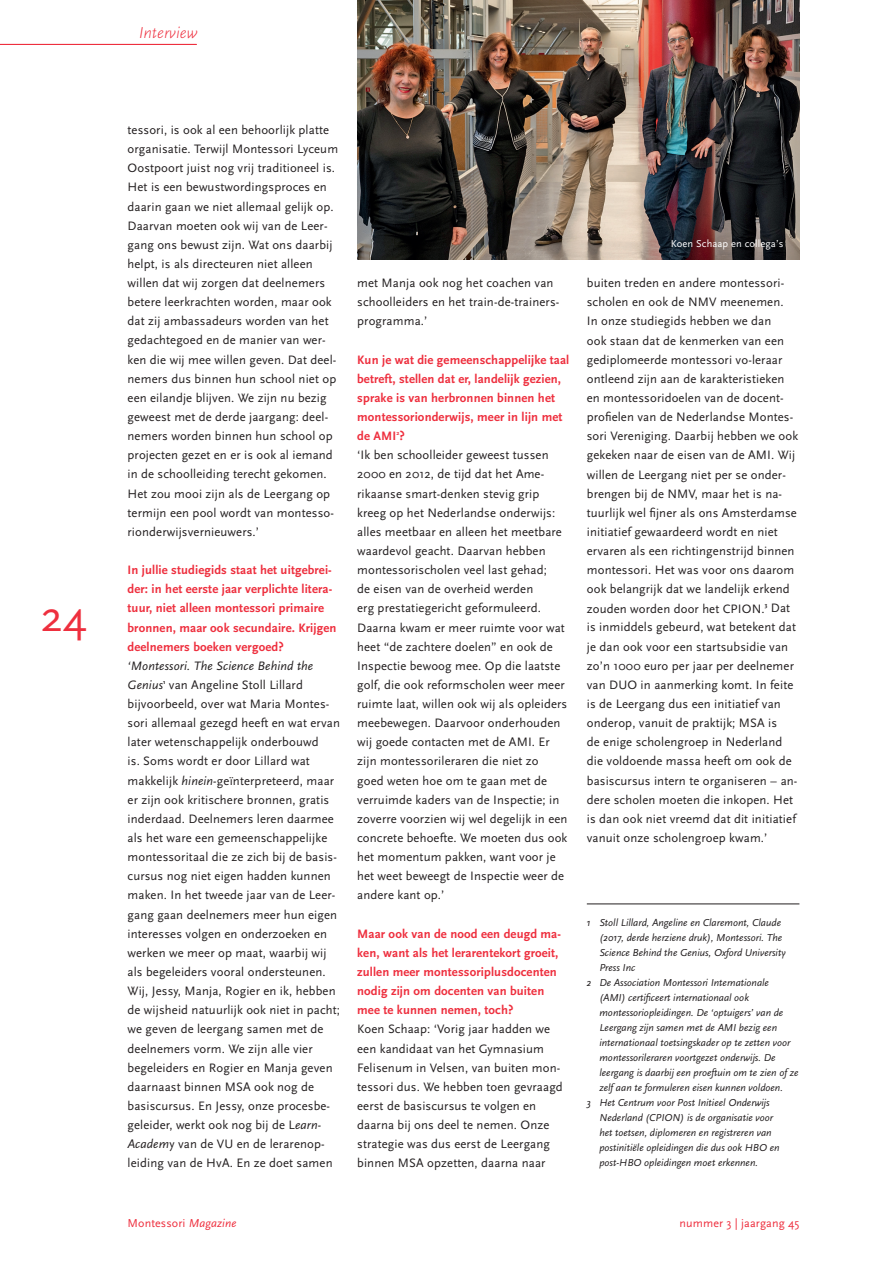
<style>
.page{position:relative;width:893px;height:1263px;background:#fff}
.page>*{position:absolute;margin:0;border:0;box-sizing:border-box;transform-origin:0 0}
.t1{font:45px "Scala Sans";color:#ee2f3e}
.t2{font:italic 300 16.5px "Scala Sans";color:#ee2f3e}
.t3{font:12.75px/19.2px "Scala Sans";letter-spacing:.01em;color:#231f20}
.t4{font:700 12.75px/19.2px "Scala Sans";letter-spacing:.01em;color:#ee2f3e}
.t5{font:12px "Scala Sans";letter-spacing:.01em;color:#ee2f3e}
.t6{font:12px "Scala Sans";letter-spacing:.01em;color:#ee2f3e}
.t7{font:italic 10.5px "Scala Sans";color:#231f20}
.t8{font:10.5px "Scala Sans";letter-spacing:.01em;color:#fff}
.s1{font-style:italic}
.s2{font-weight:700;color:#ee2f3e}
</style>
<div class="page">
<img style="left:357px;top:0;width:442px;height:259px">
<hr style="left:0;top:44px;width:197px;height:1px;background:#ee2f3e">
<hr style="left:587px;top:904px;width:212px;height:1px;background:#231f20">
<h1 class="t1" style="left:41px;top:592px;width:47px">24</h1>
<p class="t2" style="left:139px;top:24px;width:61px">Interview</p>
<p class="t3" style="left:128px;top:120px;width:212px">tessori, is ook al een behoorlijk platte organisatie. Terwijl Montessori Lyceum Oostpoort juist nog vrij traditioneel is.<br>Het is een bewustwordingsproces en daarin gaan we niet allemaal gelijk op.<br>Daarvan moeten ook wij van de Leer&shy;gang ons bewust zijn. Wat ons daarbij helpt, is als directeuren niet alleen willen dat wij zorgen dat deelnemers betere leerkrachten worden, maar ook dat zij ambassadeurs worden van het gedachtegoed en de manier van wer&shy;ken die wij mee willen geven. Dat deel&shy;nemers dus binnen hun school niet op een eilandje blijven. We zijn nu bezig geweest met de derde jaargang: deel&shy;nemers worden binnen hun school op projecten gezet en er is ook al iemand in de schoolleiding terecht gekomen.<br>Het zou mooi zijn als de Leergang op termijn een pool wordt van montesso&shy;rionderwijsvernieuwers.’</p>
<p class="t4" style="left:128px;top:561px;width:210px">In jullie studiegids staat het uitgebrei&shy;der: in het eerste jaar verplichte litera&shy;tuur, niet alleen montessori primaire bronnen, maar ook secundaire. Krijgen deelnemers boeken vergoed?</p>
<p class="t3" style="left:128px;top:656px;width:214px"><span class="s1">‘Montessori. The Science Behind the Genius</span><sup>1</sup> van Angeline Stoll Lillard bijvoorbeeld, over wat Maria Montes&shy;sori allemaal gezegd heeft en wat ervan later wetenschappelijk onderbouwd<br>is. Soms wordt er door Lillard wat makkelijk <span class="s1">hinein-</span>geïnterpreteerd, maar er zijn ook kritischere bronnen, gratis inderdaad. Deelnemers leren daarmee als het ware een gemeenschappelijke montessoritaal die ze zich bij de basis&shy;cursus nog niet eigen hadden kunnen maken. In het tweede jaar van de Leer&shy;gang gaan deelnemers meer hun eigen interesses volgen en onderzoeken en werken we meer op maat, waarbij wij als begeleiders vooral ondersteunen.<br>Wij, Jessy, Manja, Rogier en ik, hebben de wijsheid natuurlijk ook niet in pacht; we geven de leergang samen met de deelnemers vorm. We zijn alle vier begeleiders en Rogier en Manja geven daarnaast binnen MSA ook nog de basiscursus. En Jessy, onze procesbe&shy;geleider, werkt ook nog bij de L<span class="s1">earn-Academ</span>y van de VU en de lerarenop&shy;leiding van de HvA. En ze doet samen</p>
<p class="t3" style="left:357px;top:274px;width:204px">met Manja ook nog het coachen van schoolleiders en het train-de-trainers&shy;programma.’</p>
<p class="t3" style="left:357px;top:350px;width:214px"><span class="s2">Kun je wat die gemeenschappelijke taal betreft, stellen dat er, landelijk gezien, sprake is van herbronnen binnen het montessorionderwijs, meer in lijn met de AMI</span><sup>2</sup><span class="s2">?<br></span>‘Ik ben schoolleider geweest tussen 2000 en 2012, de tijd dat het Ame&shy;rikaanse smart-denken stevig grip kreeg op het Nederlandse onderwijs: alles meetbaar en alleen het meetbare waardevol geacht. Daarvan hebben montessorischolen veel last gehad;<br>de eisen van de overheid werden<br>erg prestatiegericht geformuleerd.<br>Daarna kwam er meer ruimte voor wat heet “de zachtere doelen” en ook de Inspectie bewoog mee. Op die laatste golf, die ook reformscholen weer meer ruimte laat, willen ook wij als opleiders meebewegen. Daarvoor onderhouden wij goede contacten met de AMI. Er zijn montessorileraren die niet zo<br>goed weten hoe om te gaan met de verruimde kaders van de Inspectie; in zoverre voorzien wij wel degelijk in een concrete behoefte. We moeten dus ook het momentum pakken, want voor je het weet beweegt de Inspectie weer de andere kant op.’</p>
<p class="t4" style="left:357px;top:924px;width:205px">Maar ook van de nood een deugd ma&shy;ken, want als het lerarentekort groeit, zullen meer montessoriplusdocenten nodig zijn om docenten van buiten mee te kunnen nemen, toch?</p>
<p class="t3" style="left:357px;top:1020px;width:207px">Koen Schaap: ‘Vorig jaar hadden we een kandidaat van het Gymnasium Felisenum in Velsen, van buiten mon&shy;tessori dus. We hebben toen gevraagd eerst de basiscursus te volgen en daarna bij ons deel te nemen. Onze strategie was dus eerst de Leergang binnen MSA opzetten, daarna naar</p>
<p class="t8" style="left:671px;top:238px;width:114px">Koen Schaap en collega’s</p>
<p class="t3" style="left:587px;top:274px;width:213px">buiten treden en andere montessori&shy;scholen en ook de NMV meenemen.<br>In onze studiegids hebben we dan<br>ook staan dat de kenmerken van een gediplomeerde montessori vo-leraar ontleend zijn aan de karakteristieken en montessoridoelen van de docent&shy;profielen van de Nederlandse Montes&shy;sori Vereniging. Daarbij hebben we ook gekeken naar de eisen van de AMI. Wij willen de Leergang niet per se onder&shy;brengen bij de NMV, maar het is na&shy;tuurlijk wel fijner als ons Amsterdamse initiatief gewaardeerd wordt en niet ervaren als een richtingenstrijd binnen montessori. Het was voor ons daarom ook belangrijk dat we landelijk erkend zouden worden door het CPION.<sup>3</sup> Dat is inmiddels gebeurd, wat betekent dat je dan ook voor een startsubsidie van zo’n 1000 euro per jaar per deelnemer van DUO in aanmerking komt. In feite is de Leergang dus een initiatief van onderop, vanuit de praktijk; MSA is<br>de enige scholengroep in Nederland die voldoende massa heeft om ook de basiscursus intern te organiseren – an&shy;dere scholen moeten die inkopen. Het is dan ook niet vreemd dat dit initiatief vanuit onze scholengroep kwam.’</p>
<p class="t7" style="left:587px;top:917px;width:196px">1 Stoll Lillard, Angeline en Claremont, Claude</p>
<p class="t7" style="left:599px;top:932px;width:184px">(2017, derde herziene druk), Montessori. The</p>
<p class="t7" style="left:599px;top:947px;width:188px">Science Behind the Genius, Oxford University</p>
<p class="t7" style="left:599px;top:962px;width:37px">Press Inc</p>
<p class="t7" style="left:587px;top:977px;width:184px">2 De Association Montessori Internationale</p>
<p class="t7" style="left:599px;top:992px;width:151px">(AMI) certificeert internationaal ook</p>
<p class="t7" style="left:599px;top:1007px;width:185px">montessoriopleidingen. De ‘optuigers’ van de</p>
<p class="t7" style="left:599px;top:1022px;width:179px">Leergang zijn samen met de AMI bezig een</p>
<p class="t7" style="left:599px;top:1037px;width:193px">internationaal toetsingskader op te zetten voor</p>
<p class="t7" style="left:599px;top:1052px;width:178px">montessorileraren voortgezet onderwijs. De</p>
<p class="t7" style="left:599px;top:1067px;width:201px">leergang is daarbij een proeftuin om te zien of ze</p>
<p class="t7" style="left:599px;top:1082px;width:185px">zelf aan te formuleren eisen kunnen voldoen.</p>
<p class="t7" style="left:587px;top:1097px;width:185px">3 Het Centrum voor Post Initieel Onderwijs</p>
<p class="t7" style="left:599px;top:1112px;width:175px">Nederland (CPION) is de organisatie voor</p>
<p class="t7" style="left:599px;top:1127px;width:174px">het toetsen, diplomeren en registreren van</p>
<p class="t7" style="left:599px;top:1142px;width:182px">postinitiële opleidingen die dus ook HBO en</p>
<p class="t7" style="left:599px;top:1157px;width:160px">post-HBO opleidingen moet erkennen.</p>
<p class="t5" style="left:128px;top:1217px;width:110px">Montessori <span class="s1">Magazine</span></p>
<p class="t6" style="left:680px;top:1217px;width:121px">nummer 3 | jaargang 45</p>
</div>
